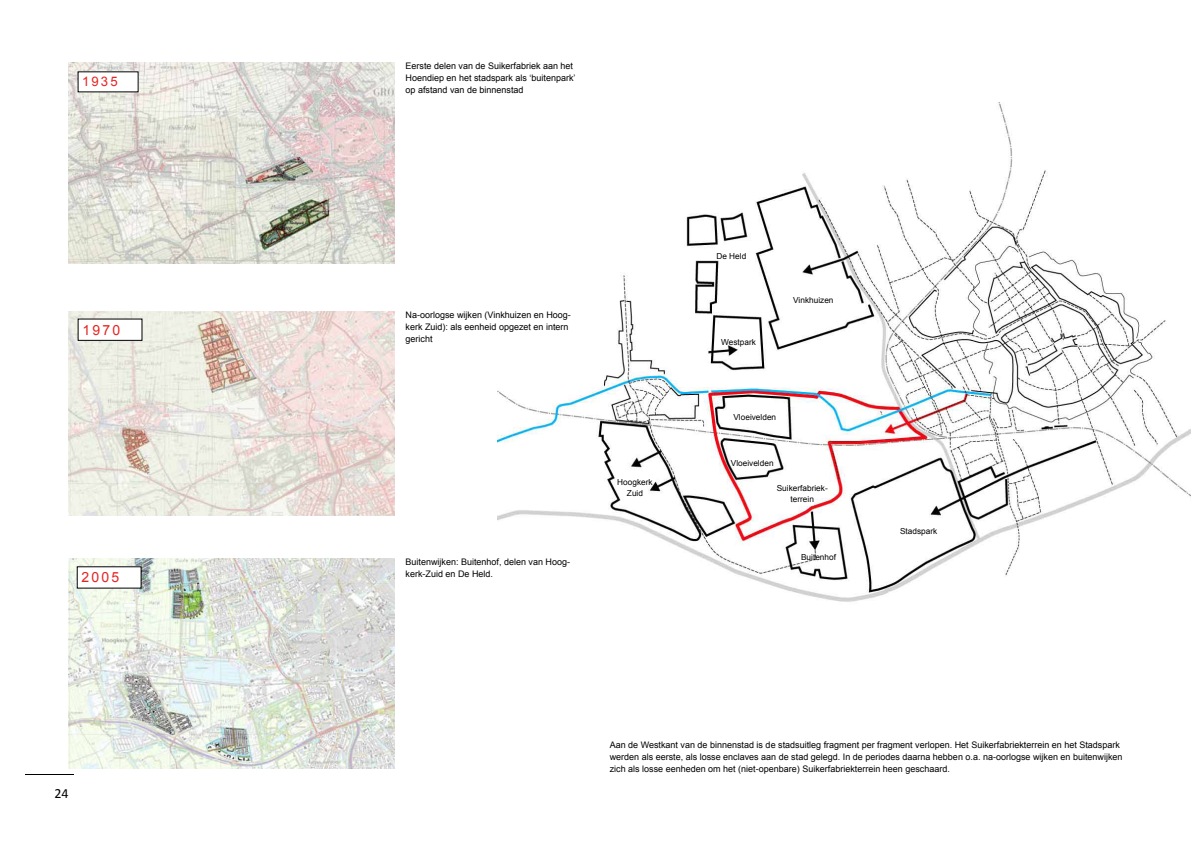
<style>
.page{position:relative;width:1191px;height:842px;background:#fff}
.page>*{position:absolute;margin:0;border:0;box-sizing:border-box;transform-origin:0 0}
.t1{font:14px "Arial";letter-spacing:.16em;color:#e52321}
.t2{font:14px "Calibri";color:#000}
.t3{font:13.2px "Arial";color:#e52321}
.t4{font:9px/12px "Arial";color:#000}
.t5{font:8.3px/11px "Arial";color:#000;text-align:center}
</style>
<div class="page">
<img style="left:497px;top:102px;width:694px;height:500px">
<img style="left:68px;top:62px;width:326px;height:202px">
<div style="left:78px;top:72px;width:60px;height:20px;background:#fff"></div>
<img style="left:68px;top:559px;width:326px;height:209px">
<img style="left:68px;top:311px;width:326px;height:204px">
<div style="left:78px;top:319px;width:64px;height:21px;background:#fff"></div>
<div style="left:78px;top:319px;width:64px;height:22px;border:1px solid #000"></div>
<div style="left:77px;top:567px;width:64px;height:21px;background:#fff"></div>
<hr style="left:25px;top:774px;width:49px;height:1px;background:#000">
<h2 class="t3" style="left:82px;top:73px;width:37px">1935</h2>
<h1 class="t1" style="left:82px;top:320px;width:39px">1970</h1>
<h1 class="t1" style="left:81px;top:568px;width:39px">2005</h1>
<h1 class="t2" style="left:54px;top:784px;width:16px">24</h1>
<p class="t4" style="left:405px;top:60px;width:172px">Eerste delen van de Suikerfabriek aan het<br>Hoendiep en het stadspark als ‘buitenpark’ op afstand van de binnenstad</p>
<p class="t4" style="left:405px;top:309px;width:167px">Na-oorlogse wijken (Vinkhuizen en Hoog&shy;kerk Zuid): als eenheid opgezet en intern gericht</p>
<p class="t4" style="left:405px;top:556px;width:166px">Buitenwijken: Buitenhof, delen van Hoog&shy;kerk-Zuid en De Held.</p>
<p class="t5" style="left:617px;top:476px;width:37px">Hoogkerk<br>Zuid</p>
<p class="t5" style="left:716px;top:250px;width:31px">De Held</p>
<p class="t5" style="left:721px;top:337px;width:36px">Westpark</p>
<p class="t5" style="left:793px;top:294px;width:42px">Vinkhuizen</p>
<p class="t5" style="left:733px;top:412px;width:44px">Vloeivelden</p>
<p class="t5" style="left:731px;top:458px;width:44px">Vloeivelden</p>
<p class="t5" style="left:776px;top:483px;width:52px">Suikerfabriek&shy;terrein</p>
<p class="t5" style="left:801px;top:551px;width:36px">Buitenhof</p>
<p class="t5" style="left:900px;top:525px;width:39px">Stadspark</p>
<p class="t4" style="left:609px;top:738px;width:514px">Aan de Westkant van de binnenstad is de stadsuitleg fragment per fragment verlopen. Het Suikerfabriekterrein en het Stadspark werden als eerste, als losse enclaves aan de stad gelegd. In de periodes daarna hebben o.a. na-oorlogse wijken en buitenwijken zich als losse eenheden om het (niet-openbare) Suikerfabriekterrein heen geschaard.</p>
</div>
